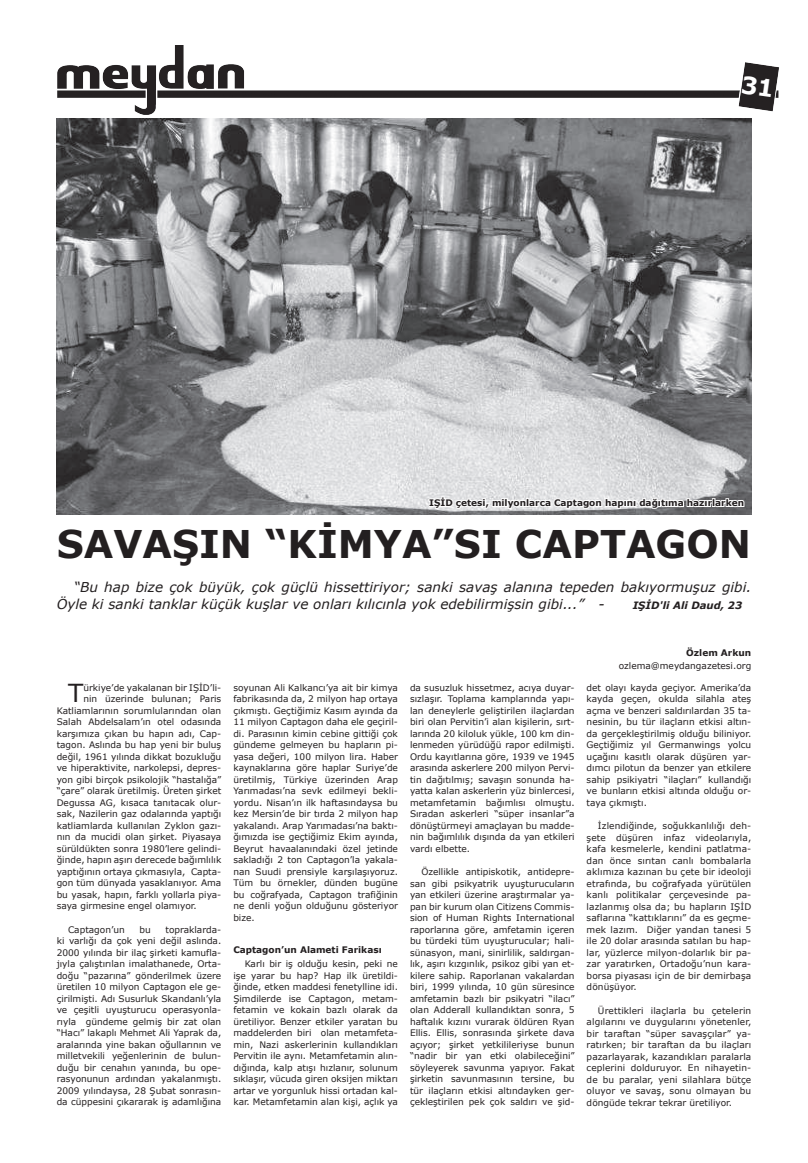
<style>
.page{position:relative;width:808px;height:1163px;background:#fff}
.page>*{position:absolute;margin:0;border:0;box-sizing:border-box;transform-origin:0 0}
.t1{font:700 38.1px "Verdana";color:#231f20}
.t2{font:24.8px "Verdana";color:#231f20}
.t3{font:italic 13.6px/17.3px "Verdana";color:#231f20}
.t4{font:italic 700 10.1px "Verdana";color:#231f20}
.t5{font:9px/11.5px "Verdana";color:#231f20;text-align:justify}
.t6{font:700 9px "Verdana";color:#231f20}
</style>
<div class="page">
<img style="left:57px;top:45px;width:722px;height:70px">
<img style="left:57px;top:118px;width:694px;height:396px">
<svg style="left:428px;top:495px;width:317px;height:15px"></svg>
<svg style="left:742px;top:76px;width:31px;height:21px"></svg>
<p class="t6" style="left:429px;top:496px;width:316px">IŞİD çetesi, milyonlarca Captagon hapını dağıtıma hazırlarken</p>
<h1 class="t1" style="left:57px;top:517px;width:696px">SAVAŞIN “KİMYA”SI CAPTAGON</h1>
<h3 class="t3" style="left:57px;top:578px;width:696px;text-indent:17px">“Bu hap bize çok büyük, çok güçlü hissettiriyor; sanki savaş alanına tepeden bakıyormuşuz gibi.<br>Öyle ki sanki tanklar küçük kuşlar ve onları kılıcınla yok edebilirmişsin gibi...” -</h3>
<p class="t4" style="left:633px;top:598px;width:111px">IŞİD'li Ali Daud, 23</p>
<h2 class="t2" style="left:68px;top:675px;width:17px">T</h2>
<p class="t5" style="left:83px;top:681px;width:139px">ürkiye’de yakalanan bir IŞİD’li-</p>
<p class="t5" style="left:83px;top:692px;width:139px">nin üzerinde bulunan; Paris</p>
<p class="t5" style="left:57px;top:704px;width:166px">Katliamlarının sorumlularından olan</p>
<p class="t5" style="left:57px;top:715px;width:166px">Salah Abdelsalam’ın otel odasında</p>
<p class="t5" style="left:57px;top:727px;width:166px">karşımıza çıkan bu hapın adı, Cap-</p>
<p class="t5" style="left:57px;top:738px;width:166px">tagon. Aslında bu hap yeni bir buluş</p>
<p class="t5" style="left:57px;top:750px;width:166px">değil, 1961 yılında dikkat bozukluğu</p>
<p class="t5" style="left:57px;top:761px;width:166px">ve hiperaktivite, narkolepsi, depres-</p>
<p class="t5" style="left:57px;top:773px;width:166px">yon gibi birçok psikolojik “hastalığa”</p>
<p class="t5" style="left:57px;top:784px;width:166px">“çare” olarak üretilmiş. Üreten şirket</p>
<p class="t5" style="left:57px;top:796px;width:166px">Degussa AG, kısaca tanıtacak olur-</p>
<p class="t5" style="left:57px;top:807px;width:166px">sak, Nazilerin gaz odalarında yaptığı</p>
<p class="t5" style="left:57px;top:819px;width:166px">katliamlarda kullanılan Zyklon gazı-</p>
<p class="t5" style="left:57px;top:830px;width:166px">nın da mucidi olan şirket. Piyasaya</p>
<p class="t5" style="left:57px;top:842px;width:166px">sürüldükten sonra 1980’lere gelindi-</p>
<p class="t5" style="left:57px;top:853px;width:166px">ğinde, hapın aşırı derecede bağımlılık</p>
<p class="t5" style="left:57px;top:865px;width:166px">yaptığının ortaya çıkmasıyla, Capta-</p>
<p class="t5" style="left:57px;top:876px;width:166px">gon tüm dünyada yasaklanıyor. Ama</p>
<p class="t5" style="left:57px;top:888px;width:166px">bu yasak, hapın, farklı yollarla piya-</p>
<p class="t5" style="left:57px;top:899px;width:141px">saya girmesine engel olamıyor.</p>
<p class="t5" style="left:68px;top:923px;width:58px">Captagon’un</p>
<p class="t5" style="left:140px;top:923px;width:13px">bu</p>
<p class="t5" style="left:57px;top:923px;width:166px;text-indent:109px">topraklarda&shy;ki varlığı da çok yeni değil aslında.<br>2000 yılında bir ilaç şirketi kamufla&shy;jıyla çalıştırılan imalathanede, Orta&shy;doğu “pazarına” gönderilmek üzere üretilen 10 milyon Captagon ele ge&shy;çirilmişti. Adı Susurluk Skandanlı’yla ve çeşitli uyuşturucu operasyonla&shy;rıyla gündeme gelmiş bir zat olan “Hacı” lakaplı Mehmet Ali Yaprak da, aralarında yine bakan oğullarının ve milletvekili yeğenlerinin de bulun&shy;duğu bir cenahın yanında, bu ope&shy;rasyonunun ardından yakalanmıştı.<br>2009 yılındaysa, 28 Şubat sonrasın&shy;da cüppesini çıkararak iş adamlığına</p>
<p class="t5" style="left:233px;top:681px;width:166px">soyunan Ali Kalkancı’ya ait bir kimya fabrikasında da, 2 milyon hap ortaya çıkmıştı. Geçtiğimiz Kasım ayında da 11 milyon Captagon daha ele geçiril&shy;di. Parasının kimin cebine gittiği çok gündeme gelmeyen bu hapların pi&shy;yasa değeri, 100 milyon lira. Haber kaynaklarına göre haplar Suriye’de üretilmiş, Türkiye üzerinden Arap Yarımadası’na sevk edilmeyi bekli&shy;yordu. Nisan’ın ilk haftasındaysa bu kez Mersin’de bir tırda 2 milyon hap yakalandı. Arap Yarımadası’na baktı&shy;ğımızda ise geçtiğimiz Ekim ayında, Beyrut havaalanındaki özel jetinde sakladığı 2 ton Captagon’la yakala&shy;nan Suudi prensiyle karşılaşıyoruz.<br>Tüm bu örnekler, dünden bugüne bu coğrafyada, Captagon trafiğinin ne denli yoğun olduğunu gösteriyor bize.</p>
<p class="t6" style="left:233px;top:942px;width:150px">Captagon’un Alameti Farikası</p>
<p class="t5" style="left:233px;top:957px;width:166px;text-indent:11px">Karlı bir iş olduğu kesin, peki ne işe yarar bu hap? Hap ilk üretildi&shy;ğinde, etken maddesi fenetylline idi.<br>Şimdilerde ise Captagon, metam&shy;fetamin ve kokain bazlı olarak da üretiliyor. Benzer etkiler yaratan bu maddelerden biri olan metamfeta&shy;min, Nazi askerlerinin kullandıkları Pervitin ile aynı. Metamfetamin alın&shy;dığında, kalp atışı hızlanır, solunum sıklaşır, vücuda giren oksijen miktarı artar ve yorgunluk hissi ortadan kal&shy;kar. Metamfetamin alan kişi, açlık ya</p>
<p class="t5" style="left:410px;top:681px;width:166px">da susuzluk hissetmez, acıya duyar&shy;sızlaşır. Toplama kamplarında yapı&shy;lan deneylerle geliştirilen ilaçlardan biri olan Pervitin’i alan kişilerin, sırt&shy;larında 20 kiloluk yükle, 100 km din&shy;lenmeden yürüdüğü rapor edilmişti.<br>Ordu kayıtlarına göre, 1939 ve 1945 arasında askerlere 200 milyon Pervi&shy;tin dağıtılmış; savaşın sonunda ha&shy;yatta kalan askerlerin yüz binlercesi, metamfetamin bağımlısı olmuştu.<br>Sıradan askerleri “süper insanlar”a dönüştürmeyi amaçlayan bu madde&shy;nin bağımlılık dışında da yan etkileri vardı elbette.</p>
<p class="t5" style="left:410px;top:865px;width:166px;text-indent:11px">Özellikle antipiskotik, antidepre&shy;san gibi psikyatrik uyuşturucuların yan etkileri üzerine araştırmalar ya&shy;pan bir kurum olan Citizens Commis&shy;sion of Human Rights International raporlarına göre, amfetamin içeren bu türdeki tüm uyuşturucular; hali&shy;sünasyon, mani, sinirlilik, saldırgan&shy;lık, aşırı kızgınlık, psikoz gibi yan et&shy;kilere sahip. Raporlanan vakalardan biri, 1999 yılında, 10 gün süresince amfetamin bazlı bir psikyatri “ilacı” olan Adderall kullandıktan sonra, 5 haftalık kızını vurarak öldüren Ryan Ellis. Ellis, sonrasında şirkete dava açıyor; şirket yetkilileriyse bunun “nadir bir yan etki olabileceğini” söyleyerek savunma yapıyor. Fakat şirketin savunmasının tersine, bu tür ilaçların etkisi altındayken ger&shy;çekleştirilen pek çok saldırı ve şid-</p>
<p class="t6" style="left:686px;top:646px;width:66px">Özlem Arkun</p>
<p class="t5" style="left:619px;top:660px;width:134px">ozlema@meydangazetesi.org</p>
<p class="t5" style="left:587px;top:681px;width:166px">det olayı kayda geçiyor. Amerika’da kayda geçen, okulda silahla ateş açma ve benzeri saldırılardan 35 ta&shy;nesinin, bu tür ilaçların etkisi altın&shy;da gerçekleştirilmiş olduğu biliniyor.<br>Geçtiğimiz yıl Germanwings yolcu uçağını kasıtlı olarak düşüren yar&shy;dımcı pilotun da benzer yan etkilere sahip psikiyatri “ilaçları” kullandığı ve bunların etkisi altında olduğu or&shy;taya çıkmıştı.</p>
<p class="t5" style="left:587px;top:819px;width:166px;text-indent:11px">İzlendiğinde, soğukkanlılığı deh&shy;şete düşüren infaz videolarıyla, kafa kesmelerle, kendini patlatma&shy;dan önce sırıtan canlı bombalarla aklımıza kazınan bu çete bir ideoloji etrafında, bu coğrafyada yürütülen kanlı politikalar çerçevesinde pa&shy;lazlanmış olsa da; bu hapların IŞİD saflarına “kattıklarını” da es geçme&shy;mek lazım. Diğer yandan tanesi 5 ile 20 dolar arasında satılan bu hap&shy;lar, yüzlerce milyon-dolarlık bir pa&shy;zar yaratırken, Ortadoğu’nun kara&shy;borsa piyasası için de bir demirbaşa dönüşüyor.</p>
<p class="t5" style="left:587px;top:1004px;width:166px;text-indent:11px">Ürettikleri ilaçlarla bu çetelerin algılarını ve duygularını yönetenler, bir taraftan “süper savaşçılar” ya&shy;ratırken; bir taraftan da bu ilaçları pazarlayarak, kazandıkları paralarla ceplerini dolduruyor. En nihayetin&shy;de bu paralar, yeni silahlara bütçe oluyor ve savaş, sonu olmayan bu döngüde tekrar tekrar üretiliyor.</p>
</div>
